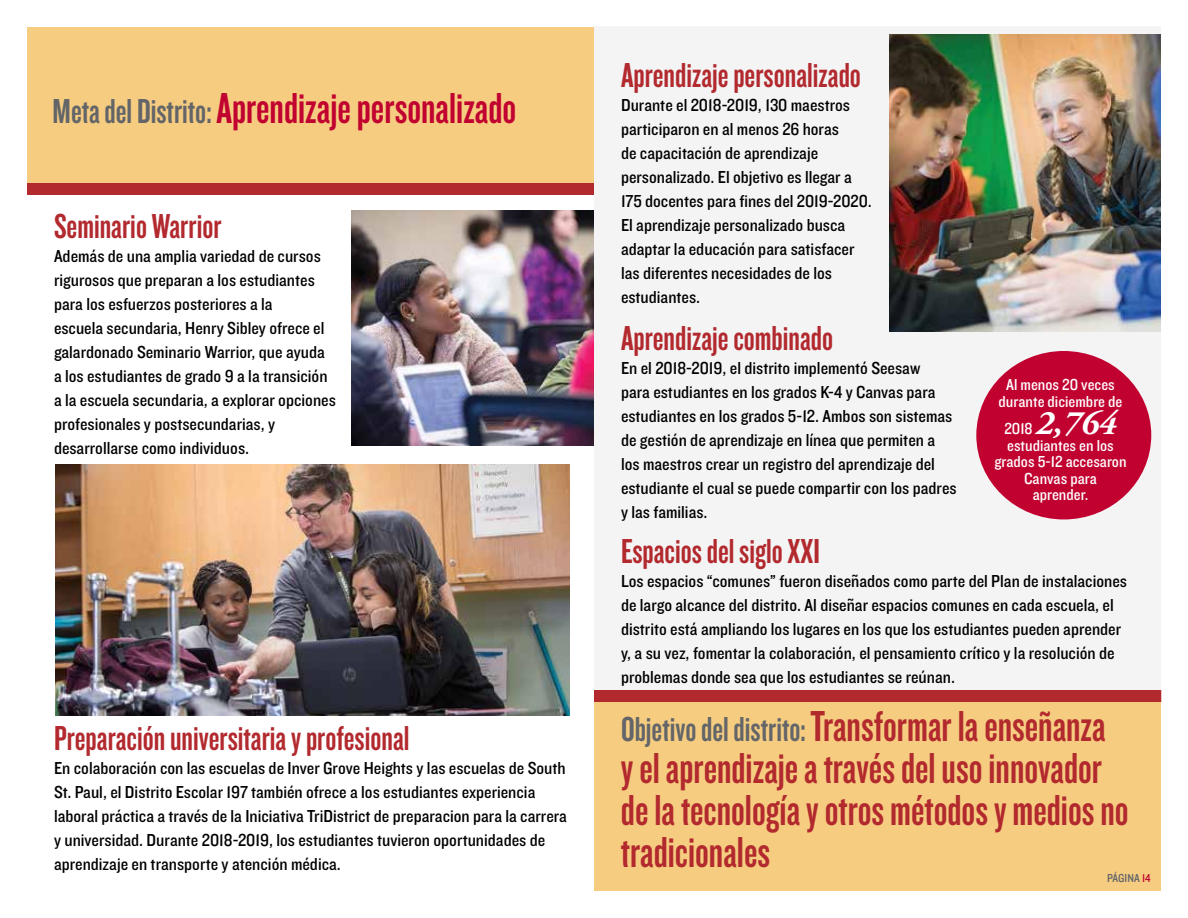
<style>
.page{position:relative;width:1188px;height:918px;background:#fff}
.page>*{position:absolute;margin:0;border:0;box-sizing:border-box;transform-origin:0 0}
.t1{font:45px/42px "Knockout HTF48 Featherweight";color:#b2292e}
.t2{font:45px "Knockout HTF48 Featherweight";color:#c10230}
.t3{font:36px "Knockout HTF48 Featherweight";color:#b2292e}
.t4{font:italic 700 34.5px "Adobe Garamond Pro";color:#fff}
.t5{font:18px/24px "Knockout HTF30 Junior Welterwt";color:#000}
.t6{font:16.5px/16.5px "Knockout HTF30 Junior Welterwt";color:#fff;text-align:center}
.t7{font:12px "Knockout HTF30 Junior Welterwt";color:#636569}
.s1{font-size:36px;color:#636569}
.s2{font-family:"Knockout HTF30 Junior Welterwt";font-weight:400;font-style:normal;font-size:16.5px}
.s3{color:#c10230}
</style>
<div class="page">
<div style="left:594px;top:697px;width:567px;height:194px;background:#f6cd80"></div>
<div style="left:594px;top:26px;width:567px;height:672px;background:#f4f4f4"></div>
<div style="left:27px;top:27px;width:567px;height:162px;background:#f6cd80"></div>
<div style="left:27px;top:183px;width:567px;height:12px;background:#b2292e"></div>
<div style="left:594px;top:690px;width:567px;height:12px;background:#b2292e"></div>
<img style="left:351px;top:210px;width:243px;height:236px">
<img style="left:55px;top:465px;width:515px;height:251px">
<div style="left:976px;top:351px;width:175px;height:168px;background:#c10230;border-radius:50%"></div>
<img style="left:889px;top:34px;width:272px;height:298px">
<h1 class="t2" style="left:53px;top:86px;width:465px"><span class="s1">Meta del Distrito:</span> Aprendizaje personalizado</h1>
<h2 class="t3" style="left:54px;top:208px;width:169px">Seminario Warrior</h2>
<p class="t5" style="left:54px;top:245px;width:283px">Además de una amplia variedad de cursos rigurosos que preparan a los estudiantes para los esfuerzos posteriores a la<br>escuela secundaria, Henry Sibley ofrece el galardonado Seminario Warrior, que ayuda a los estudiantes de grado 9 a la transición a la escuela secundaria, a explorar opciones profesionales y postsecundarias, y desarrollarse como individuos.</p>
<h2 class="t3" style="left:54px;top:720px;width:357px">Preparación universitaria y profesional</h2>
<p class="t5" style="left:54px;top:756px;width:515px">En colaboración con las escuelas de Inver Grove Heights y las escuelas de South St. Paul, el Distrito Escolar 197 también ofrece a los estudiantes experiencia laboral práctica a través de la Iniciativa TriDistrict de preparacion para la carrera y universidad. Durante 2018-2019, los estudiantes tuvieron oportunidades de aprendizaje en transporte y atención médica.</p>
<h2 class="t3" style="left:621px;top:57px;width:242px">Aprendizaje personalizado</h2>
<p class="t5" style="left:621px;top:94px;width:252px">Durante el 2018-2019, 130 maestros participaron en al menos 26 horas<br>de capacitación de aprendizaje personalizado. El objetivo es llegar a 175 docentes para fines del 2019-2020.<br>El aprendizaje personalizado busca adaptar la educación para satisfacer las diferentes necesidades de los estudiantes.</p>
<h2 class="t3" style="left:621px;top:320px;width:214px">Aprendizaje combinado</h2>
<p class="t5" style="left:621px;top:356px;width:337px">En el 2018-2019, el distrito implementó Seesaw<br>para estudiantes en los grados K-4 y Canvas para estudiantes en los grados 5-12. Ambos son sistemas de gestión de aprendizaje en línea que permiten a los maestros crear un registro del aprendizaje del estudiante el cual se puede compartir con los padres y las familias.</p>
<p class="t6" style="left:999px;top:377px;width:125px">Al menos 20 veces durante diciembre de</p>
<h3 class="t4" style="left:1004px;top:404px;width:114px"><span class="s2">2018</span> 2,764</h3>
<p class="t6" style="left:994px;top:438px;width:134px">estudiantes en los grados 5-12 accesaron<br>Canvas para aprender.</p>
<h2 class="t3" style="left:621px;top:533px;width:200px">Espacios del siglo XXI</h2>
<p class="t5" style="left:621px;top:569px;width:508px">Los espacios “comunes” fueron diseñados como parte del Plan de instalaciones de largo alcance del distrito. Al diseñar espacios comunes en cada escuela, el distrito está ampliando los lugares en los que los estudiantes pueden aprender y, a su vez, fomentar la colaboración, el pensamiento crítico y la resolución de problemas donde sea que los estudiantes se reúnan.</p>
<h1 class="t1" style="left:621px;top:706px;width:509px"><span class="s1">Objetivo del distrito:</span> Transformar la enseñanza y el aprendizaje a través del uso innovador de la tecnología y otros métodos y medios no tradicionales</h1>
<p class="t7" style="left:1107px;top:872px;width:45px">PÁGINA <span class="s3">14</span></p>
</div>
